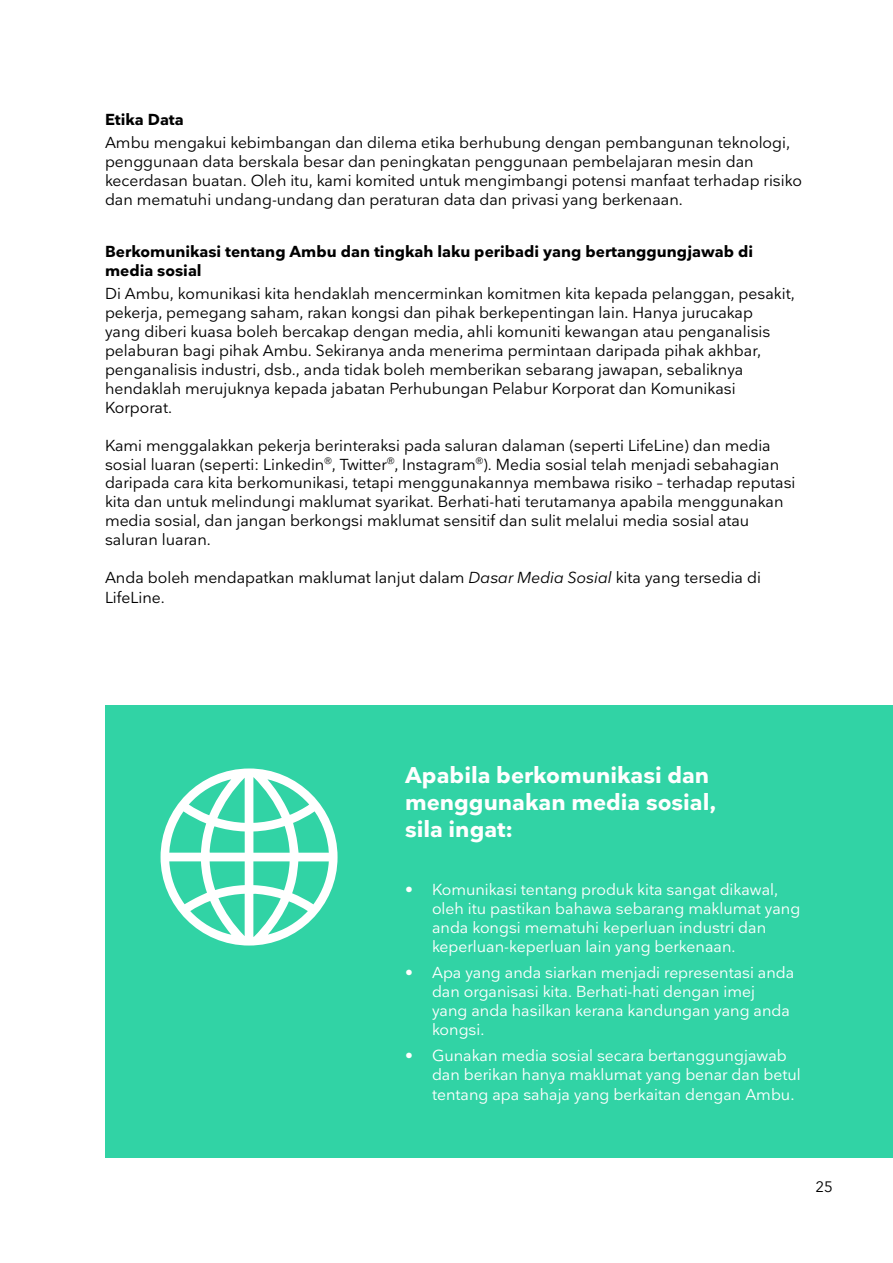
<style>
.page{position:relative;width:893px;height:1263px;background:#fff}
.page>*{position:absolute;margin:0;border:0;box-sizing:border-box;transform-origin:0 0}
.t1{font:700 22.5px/27px "Nationale";color:#fff}
.t2{font:15.75px/18.9px "Nationale";color:#000}
.t3{font:15.75px/18.9px "Nationale";color:#fff}
.t4{font:700 15.75px/18.9px "Nationale";color:#000}
.t5{font:15px "Nationale";color:#000}
.s1{font-style:italic}
.s2{font-size:16.5px}
</style>
<div class="page">
<div style="left:105px;top:705px;width:788px;height:453px;background:#31d3a5"></div>
<svg style="left:160px;top:768px;width:178px;height:177px"></svg>
<p class="t4" style="left:105px;top:109px;width:80px">Etika Data</p>
<p class="t2" style="left:105px;top:133px;width:698px">Ambu mengakui kebimbangan dan dilema etika berhubung dengan pembangunan teknologi, penggunaan data berskala besar dan peningkatan penggunaan pembelajaran mesin dan kecerdasan buatan. Oleh itu, kami komited untuk mengimbangi potensi manfaat terhadap risiko dan mematuhi undang-undang dan peraturan data dan privasi yang berkenaan.</p>
<p class="t4" style="left:105px;top:242px;width:650px">Berkomunikasi tentang Ambu dan tingkah laku peribadi yang bertanggungjawab di media sosial</p>
<p class="t2" style="left:105px;top:284px;width:691px">Di Ambu, komunikasi kita hendaklah mencerminkan komitmen kita kepada pelanggan, pesakit, pekerja, pemegang saham, rakan kongsi dan pihak berkepentingan lain. Hanya jurucakap<br>yang diberi kuasa boleh bercakap dengan media, ahli komuniti kewangan atau penganalisis pelaburan bagi pihak Ambu. Sekiranya anda menerima permintaan daripada pihak akhbar, penganalisis industri, dsb., anda tidak boleh memberikan sebarang jawapan, sebaliknya hendaklah merujuknya kepada jabatan Perhubungan Pelabur Korporat dan Komunikasi Korporat.</p>
<p class="t2" style="left:105px;top:435px;width:692px">Kami menggalakkan pekerja berinteraksi pada saluran dalaman (seperti LifeLine) dan media sosial luaran (seperti: Linkedin<sup>®</sup>, Twitter<sup>®</sup>, Instagram<sup>®</sup>). Media sosial telah menjadi sebahagian daripada cara kita berkomunikasi, tetapi menggunakannya membawa risiko – terhadap reputasi kita dan untuk melindungi maklumat syarikat. Berhati-hati terutamanya apabila menggunakan media sosial, dan jangan berkongsi maklumat sensitif dan sulit melalui media sosial atau saluran luaran.</p>
<p class="t2" style="left:105px;top:567px;width:657px;line-height:19.8px">Anda boleh mendapatkan maklumat lanjut dalam <span class="s1">Dasar Media Sosial</span> kita yang tersedia di<br>LifeLine.</p>
<h1 class="t1" style="left:405px;top:761px;width:313px">Apabila berkomunikasi dan menggunakan media sosial, sila ingat:</h1>
<p class="t3" style="left:432px;top:880px;width:370px;text-indent:-27px">• Komunikasi tentang produk kita sangat dikawal, oleh itu pastikan bahawa sebarang maklumat yang anda kongsi mematuhi keperluan industri dan keperluan-keperluan lain yang berkenaan.</p>
<p class="t3" style="left:432px;top:963px;width:364px;text-indent:-27px">• Apa yang anda siarkan menjadi representasi anda dan organisasi kita. Berhati-hati dengan imej<br>yang anda hasilkan kerana kandungan yang anda kongsi.</p>
<p class="t3" style="left:432px;top:1046px;width:370px;line-height:19.4px;text-indent:-27px">• Gunakan media sosial secara bertanggungjawab dan berikan hanya maklumat yang benar dan betul tentang apa sahaja yang berkaitan dengan Ambu<span class="s2">.</span></p>
<p class="t5" style="left:815px;top:1178px;width:19px">25</p>
</div>
